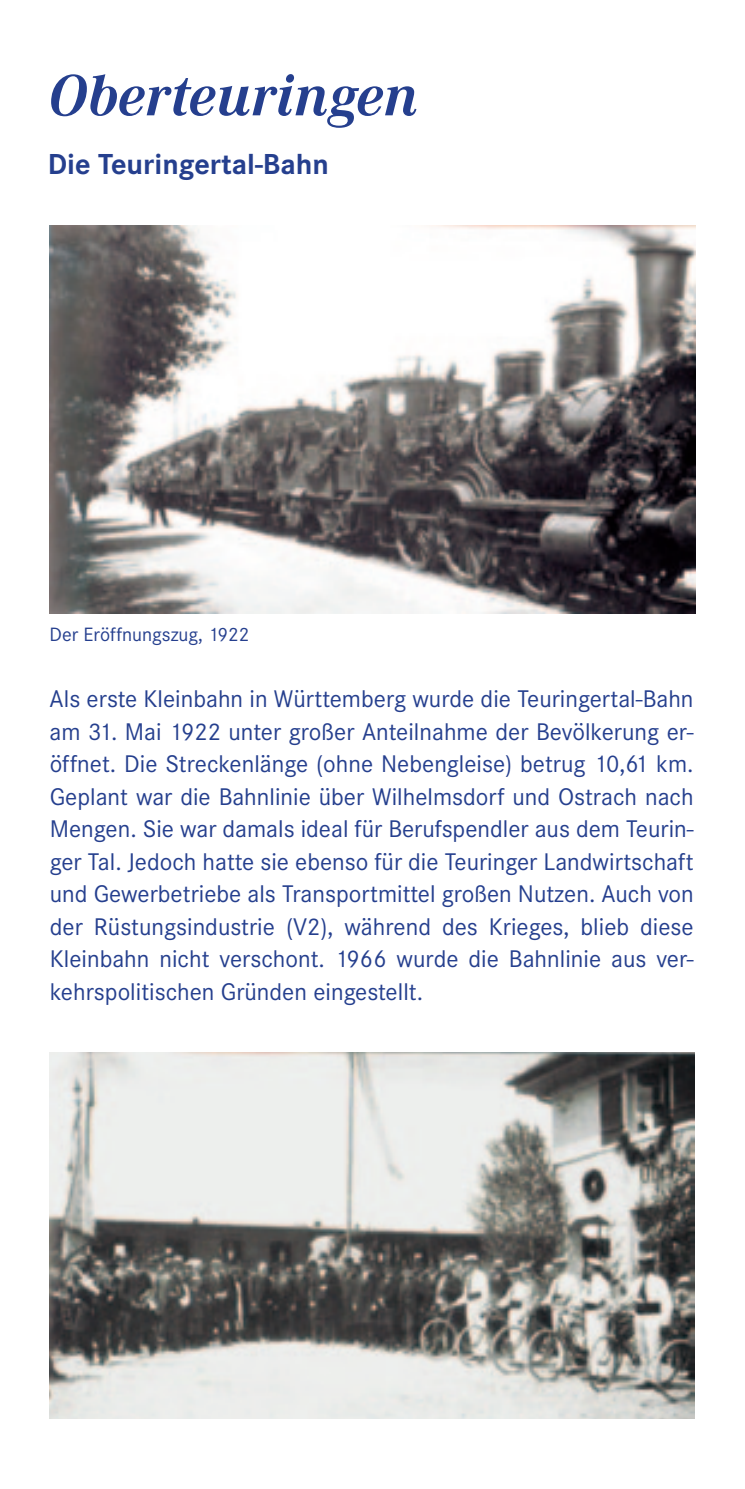
<style>
.page{position:relative;width:745px;height:1489px;background:#fff}
.page>*{position:absolute;margin:0;border:0;box-sizing:border-box;transform-origin:0 0}
.t1{font:italic 700 60px "Corporate A";color:#253f8e}
.t2{font:700 30px "Corporate S";color:#253f8e}
.t3{font:25px/32.5px "Corporate S";color:#253f8e;text-align:justify}
.t4{font:20px "Corporate S";color:#253f8e}
</style>
<div class="page">
<img style="left:50px;top:225px;width:644px;height:388px">
<img style="left:50px;top:1052px;width:643px;height:365px">
<h1 class="t1" style="left:48px;top:61px;width:371px">Oberteuringen</h1>
<p class="t2" style="left:48px;top:147px;width:282px">Die Teuringertal-Bahn</p>
<p class="t4" style="left:50px;top:623px;width:201px">Der Eröffnungszug, 1922</p>
<p class="t3" style="left:50px;top:683px;width:645px">Als erste Kleinbahn in Württemberg wurde die Teuringertal-Bahn am 31. Mai 1922 unter großer Anteilnahme der Bevölkerung er&shy;öffnet. Die Streckenlänge (ohne Nebengleise) betrug 10,61 km.<br>Geplant war die Bahnlinie über Wilhelmsdorf und Ostrach nach Mengen. Sie war damals ideal für Berufspendler aus dem Teurin&shy;ger Tal. Jedoch hatte sie ebenso für die Teuringer Landwirtschaft und Gewerbetriebe als Transportmittel großen Nutzen. Auch von der Rüstungsindustrie (V2), während des Krieges, blieb diese Kleinbahn nicht verschont. 1966 wurde die Bahnlinie aus ver&shy;kehrspolitischen Gründen eingestellt.</p>
</div>
